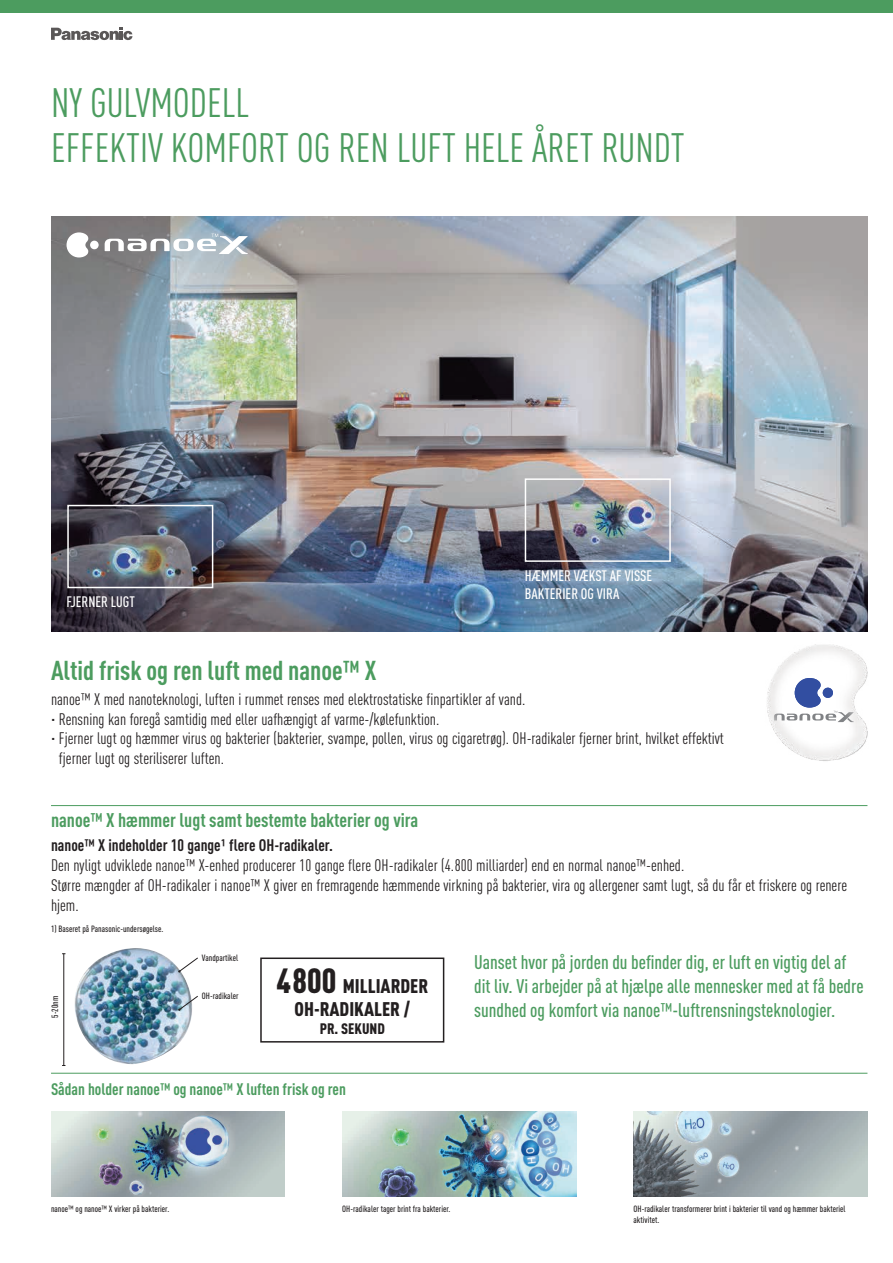
<style>
.page{position:relative;width:893px;height:1263px;background:#fff}
.page>*{position:absolute;margin:0;border:0;box-sizing:border-box;transform-origin:0 0}
.t1{font:40.5px/45px "DIN Cond";color:#4c9c5f}
.t2{font:700 27px "DIN Cond";color:#4c9c5f}
.t3{font:500 19.5px/24px "DIN Cond";color:#4c9c5f}
.t4{font:700 19.5px "DIN Cond";color:#4c9c5f}
.t5{font:900 19.5px/23.4px "DIN Cond";color:#231f20;text-align:center}
.t6{font:16.5px/19.8px "DIN Cond";color:#231f20}
.t7{font:700 16.5px "DIN Cond";color:#231f20}
.t8{font:700 16.5px "DIN Cond";color:#4c9c5f}
.t9{font:500 15px/18px "DIN Cond";color:#fff}
.t10{font:900 15px "DIN Cond";color:#231f20}
.t11{font:500 9px/10.8px "DIN Cond";color:#231f20}
.s1{font-size:34.5px}
</style>
<div class="page">
<img style="left:767px;top:644px;width:101px;height:117px">
<img style="left:51px;top:217px;width:816px;height:414px">
<div style="left:0;top:0;width:893px;height:13px;background:#4c9c5f"></div>
<svg style="left:51px;top:28px;width:81px;height:12px"></svg>
<hr style="left:51px;top:805px;width:816px;height:1px;background:#4c9c5f">
<div style="left:67px;top:505px;width:146px;height:83px;border:2px solid #fff"></div>
<div style="left:525px;top:478px;width:146px;height:84px;border:2px solid #fff"></div>
<div style="left:90px;top:241px;width:9px;height:8px;background:#fff;border-radius:50%"></div>
<svg style="left:67px;top:232px;width:21px;height:25px"></svg>
<svg style="left:105px;top:234px;width:143px;height:20px"></svg>
<hr style="left:51px;top:1073px;width:816px;height:1px;background:#4c9c5f">
<img style="left:74px;top:948px;width:118px;height:116px">
<div style="left:260px;top:957px;width:184px;height:85px;border:2px solid #231f20"></div>
<svg style="left:178px;top:957px;width:20px;height:15px"></svg>
<svg style="left:178px;top:995px;width:20px;height:16px"></svg>
<hr style="left:63px;top:954px;width:1px;height:111px;background:#231f20">
<img style="left:51px;top:1111px;width:234px;height:85px">
<img style="left:342px;top:1111px;width:234px;height:85px">
<img style="left:634px;top:1111px;width:233px;height:85px">
<h1 class="t1" style="left:51px;top:80px;width:635px">NY GULVMODELL<br>EFFEKTIV KOMFORT OG REN LUFT HELE ÅRET RUNDT</h1>
<p class="t9" style="left:67px;top:592px;width:70px">FJERNER LUGT</p>
<p class="t9" style="left:525px;top:566px;width:129px">HÆMMER VÆKST AF VISSE<br>BAKTERIER OG VIRA</p>
<h2 class="t2" style="left:51px;top:653px;width:327px">Altid frisk og ren luft med nanoe™ X</h2>
<p class="t6" style="left:51px;top:689px;width:476px">nanoe™ X med nanoteknologi, luften i rummet renses med elektrostatiske finpartikler af vand.</p>
<p class="t6" style="left:51px;top:709px;width:390px">· Rensning kan foregå samtidig med eller uafhængigt af varme-/kølefunktion.</p>
<p class="t6" style="left:51px;top:728px;width:674px">· Fjerner lugt og hæmmer virus og bakterier (bakterier, svampe, pollen, virus og cigaretrøg). OH-radikaler fjerner brint, hvilket effektivt</p>
<p class="t6" style="left:59px;top:748px;width:167px">fjerner lugt og steriliserer luften.</p>
<p class="t4" style="left:51px;top:808px;width:369px">nanoe™ X hæmmer lugt samt bestemte bakterier og vira</p>
<p class="t7" style="left:51px;top:835px;width:283px">nanoe™ X indeholder 10 gange¹ flere OH-radikaler.</p>
<p class="t6" style="left:51px;top:855px;width:797px">Den nyligt udviklede nanoe™ X-enhed producerer 10 gange flere OH-radikaler (4.800 milliarder) end en normal nanoe™-enhed.<br>Større mængder af OH-radikaler i nanoe™ X giver en fremragende hæmmende virkning på bakterier, vira og allergener samt lugt, så du får et friskere og renere hjem.</p>
<p class="t11" style="left:51px;top:923px;width:114px">1) Baseret på Panasonic-undersøgelse.</p>
<p class="t11" style="left:49px;top:1018px;width:23px;rotate:-90deg">5-20nm</p>
<p class="t11" style="left:202px;top:952px;width:38px">Vandpartikel</p>
<p class="t11" style="left:202px;top:990px;width:38px">OH-radikaler</p>
<p class="t5" style="left:276px;top:974px;width:153px"><span class="s1">4 800</span> MILLIARDER<br>OH-RADIKALER /</p>
<p class="t10" style="left:320px;top:1020px;width:67px">PR. SEKUND</p>
<p class="t8" style="left:51px;top:1079px;width:296px">Sådan holder nanoe™ og nanoe™ X luften frisk og ren</p>
<p class="t3" style="left:474px;top:950px;width:391px">Uanset hvor på jorden du befinder dig, er luft en vigtig del af dit liv. Vi arbejder på at hjælpe alle mennesker med at få bedre sundhed og komfort via nanoe™-luftrensningsteknologier.</p>
<p class="t11" style="left:51px;top:1203px;width:120px">nanoe™ og nanoe™ X virker på bakterier.</p>
<p class="t11" style="left:342px;top:1203px;width:110px">OH-radikaler tager brint fra bakterier.</p>
<p class="t11" style="left:634px;top:1203px;width:214px">OH-radikaler transformerer brint i bakterier til vand og hæmmer bakteriel aktivitet.</p>
</div>
